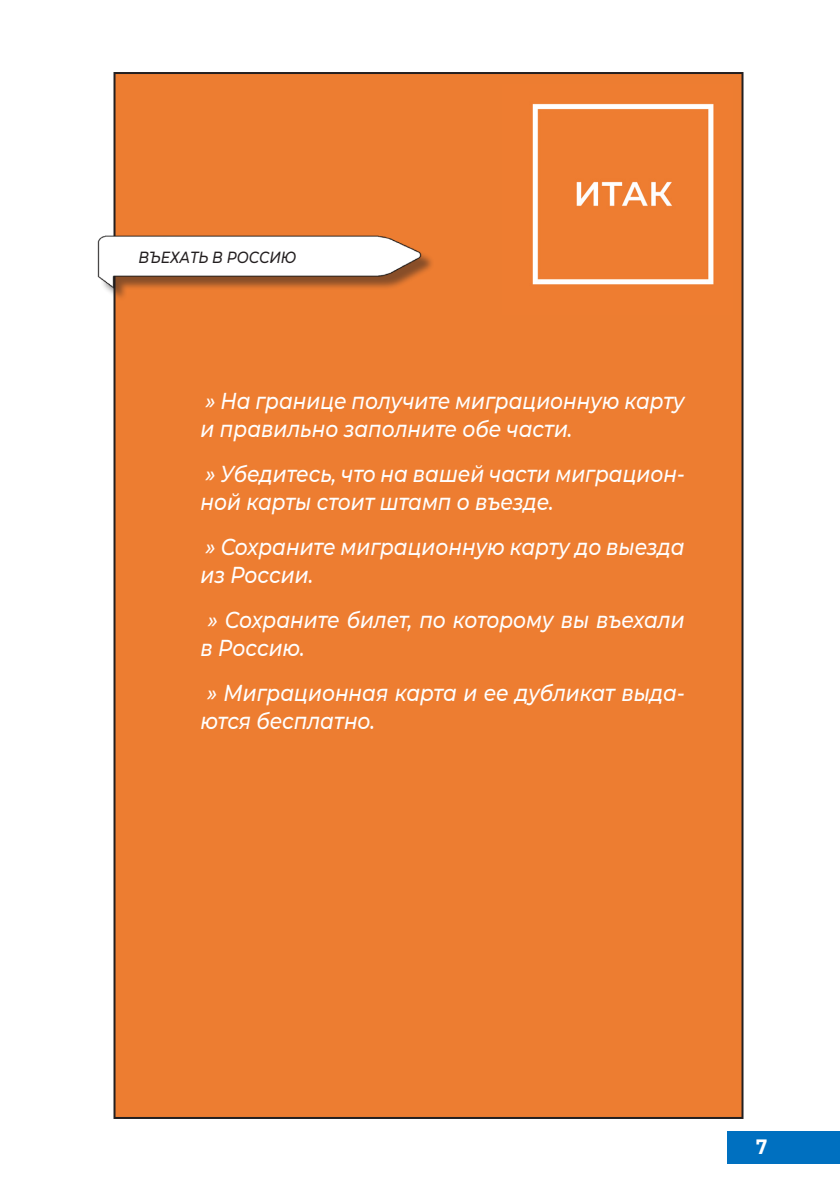
<style>
.page{position:relative;width:840px;height:1191px;background:#fff}
.page>*{position:absolute;margin:0;border:0;box-sizing:border-box;transform-origin:0 0}
.Итак{font:italic 500 23px/28px "Montserrat";color:#fff;scale:.87 1}
.t1{font:700 20.8px "Montserrat";color:#fff;scale:.87 1}
.МИНИЗАГОЛОВОК{font:italic 500 16.2px "Montserrat";color:#231f20;scale:.87 1}
</style>
<div class="page">
<div style="left:114px;top:73px;width:628px;height:1045px;background:#ed7d31"></div>
<div style="left:727px;top:1130px;width:112px;height:33px;background:#0070c0"></div>
<img style="left:532px;top:103px;width:182px;height:182px">
<div style="left:100px;top:238px;width:334px;height:63px;background:#231f20;opacity:.5"></div>
<img style="left:97px;top:228px;width:328px;height:67px">
<p class="МИНИЗАГОЛОВОК" style="left:138px;top:246px;width:183px">ВЪЕХАТЬ В РОССИЮ</p>
<p class="Итак" style="left:200px;top:385px;width:557px">» На границе получите миграционную карту и правильно заполните обе части.</p>
<p class="Итак" style="left:200px;top:458px;width:557px">» Убедитесь, что на вашей части миграцион&shy;ной карты стоит штамп о въезде.</p>
<p class="Итак" style="left:200px;top:531px;width:557px">» Сохраните миграционную карту до выезда из России.</p>
<p class="Итак" style="left:200px;top:604px;width:557px;text-indent:7px">» Сохраните билет, по которому вы въехали в Россию.</p>
<p class="Итак" style="left:200px;top:677px;width:557px">» Миграционная карта и ее дубликат выда&shy;ются бесплатно.</p>
<p class="t1" style="left:755px;top:1132px;width:14px">7</p>
</div>
